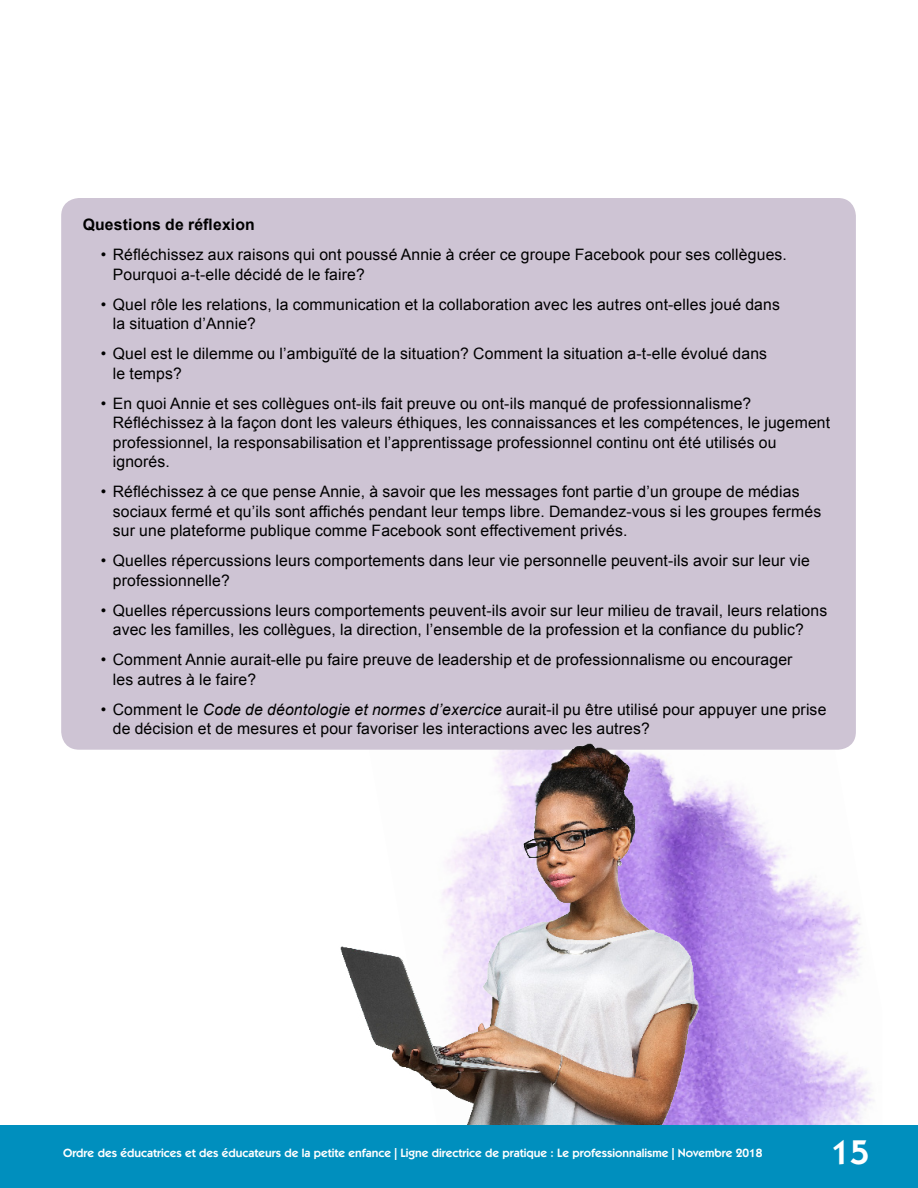
<style>
.page{position:relative;width:918px;height:1188px;background:#fff}
.page>*{position:absolute;margin:0;border:0;box-sizing:border-box;transform-origin:0 0}
.t1{font:600 34.5px "ITC Kabel Std";color:#fff}
.t2{font:15.75px/19.5px "Arial";letter-spacing:.01em;color:#000}
.t3{font:700 15.75px "Arial";letter-spacing:.01em;color:#000}
.t4{font:600 12px "ITC Kabel Std";color:#fff}
.s1{font-style:italic}
</style>
<div class="page">
<div style="left:0;top:1125px;width:918px;height:63px;background:#008fbe"></div>
<img style="left:710px;top:736px;width:164px;height:389px">
<div style="left:61px;top:198px;width:795px;height:552px;background:#cec4d4;border-radius:18px"></div>
<img style="left:331px;top:743px;width:379px;height:382px">
<p class="t3" style="left:83px;top:214px;width:174px">Questions de réflexion</p>
<p class="t2" style="left:113px;top:245px;width:676px;text-indent:-12px">• Réfléchissez aux raisons qui ont poussé Annie à créer ce groupe Facebook pour ses collègues.<br>Pourquoi a-t-elle décidé de le faire?</p>
<p class="t2" style="left:113px;top:295px;width:669px;text-indent:-12px">• Quel rôle les relations, la communication et la collaboration avec les autres ont-elles joué dans la situation d’Annie?</p>
<p class="t2" style="left:113px;top:344px;width:656px;text-indent:-12px">• Quel est le dilemme ou l’ambiguïté de la situation? Comment la situation a-t-elle évolué dans le temps?</p>
<p class="t2" style="left:113px;top:394px;width:719px;text-indent:-12px">• En quoi Annie et ses collègues ont-ils fait preuve ou ont-ils manqué de professionnalisme?<br>Réfléchissez à la façon dont les valeurs éthiques, les connaissances et les compétences, le jugement professionnel, la responsabilisation et l’apprentissage professionnel continu ont été utilisés ou ignorés.</p>
<p class="t2" style="left:113px;top:482px;width:710px;text-indent:-12px">• Réfléchissez à ce que pense Annie, à savoir que les messages font partie d’un groupe de médias sociaux fermé et qu’ils sont affichés pendant leur temps libre. Demandez-vous si les groupes fermés sur une plateforme publique comme Facebook sont effectivement privés.</p>
<p class="t2" style="left:113px;top:551px;width:699px;text-indent:-12px">• Quelles répercussions leurs comportements dans leur vie personnelle peuvent-ils avoir sur leur vie professionnelle?</p>
<p class="t2" style="left:113px;top:601px;width:716px;text-indent:-12px">• Quelles répercussions leurs comportements peuvent-ils avoir sur leur milieu de travail, leurs relations avec les familles, les collègues, la direction, l’ensemble de la profession et la confiance du public?</p>
<p class="t2" style="left:113px;top:650px;width:681px;text-indent:-12px">• Comment Annie aurait-elle pu faire preuve de leadership et de professionnalisme ou encourager les autres à le faire?</p>
<p class="t2" style="left:113px;top:700px;width:715px;text-indent:-12px">• Comment le <span class="s1">Code de déontologie et normes d’exercice</span> aurait-il pu être utilisé pour appuyer une prise de décision et de mesures et pour favoriser les interactions avec les autres?</p>
<p class="t4" style="left:63px;top:1146px;width:701px">Ordre des éducatrices et des éducateurs de la petite enfance | Ligne directrice de pratique : Le professionnalisme | Novembre 2018</p>
<h1 class="t1" style="left:831px;top:1132px;width:40px">15</h1>
</div>
